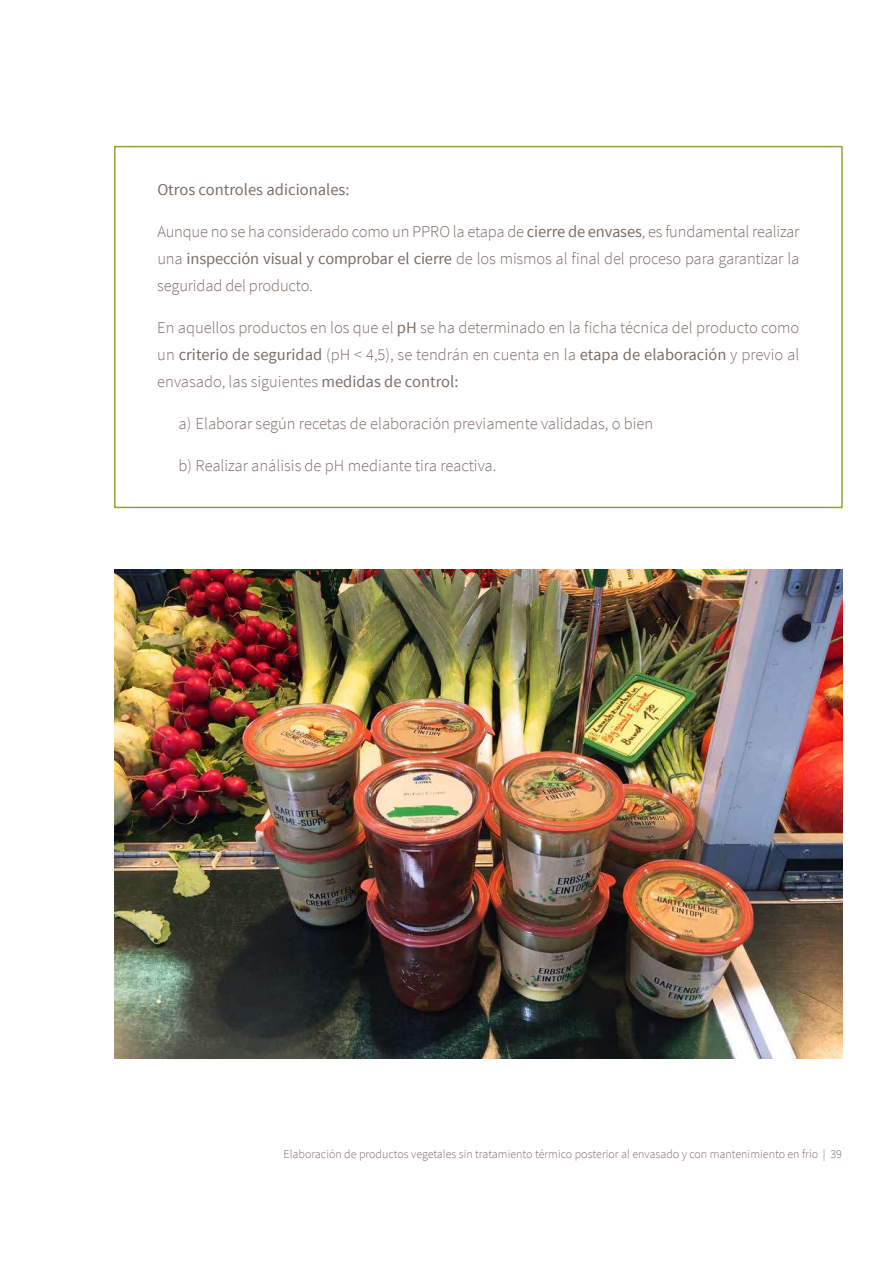
<style>
.page{position:relative;width:893px;height:1263px;background:#fff}
.page>*{position:absolute;margin:0;border:0;box-sizing:border-box;transform-origin:0 0}
.t1{font:300 16.5px/27px "Source Sans Pro";color:#7d6e66;text-align:justify}
.t2{font:16.5px "Source Sans Pro";color:#7d6e66}
.t3{font:300 12px "Source Sans Pro";color:#7d6e66}
.s1{font-weight:400}
</style>
<div class="page">
<div style="left:114px;top:146px;width:729px;height:362px;border:2px solid #96a33a"></div>
<img style="left:115px;top:570px;width:727px;height:489px">
<p class="t2" style="left:157px;top:179px;width:194px">Otros controles adicionales:</p>
<p class="t1" style="left:157px;top:218px;width:644px">Aunque no se ha considerado como un PPRO la etapa de <span class="s1">cierre de envases</span>, es fundamental realizar una <span class="s1">inspección visual y comprobar el cierre</span> de los mismos al final del proceso para garantizar la seguridad del producto.</p>
<p class="t1" style="left:157px;top:314px;width:644px">En aquellos productos en los que el <span class="s1">pH</span> se ha determinado en la ficha técnica del producto como un <span class="s1">criterio de seguridad</span> (pH &lt; 4,5), se tendrán en cuenta en la <span class="s1">etapa de elaboración</span> y previo al envasado, las siguientes <span class="s1">medidas de control:</span></p>
<p class="t1" style="left:179px;top:410px;width:476px">a) Elaborar según recetas de elaboración previamente validadas, o bien</p>
<p class="t1" style="left:179px;top:452px;width:319px">b) Realizar análisis de pH mediante tira reactiva.</p>
<p class="t3" style="left:283px;top:1147px;width:560px">Elaboración de productos vegetales sin tratamiento térmico posterior al envasado y con mantenimiento en frío | 39</p>
</div>
